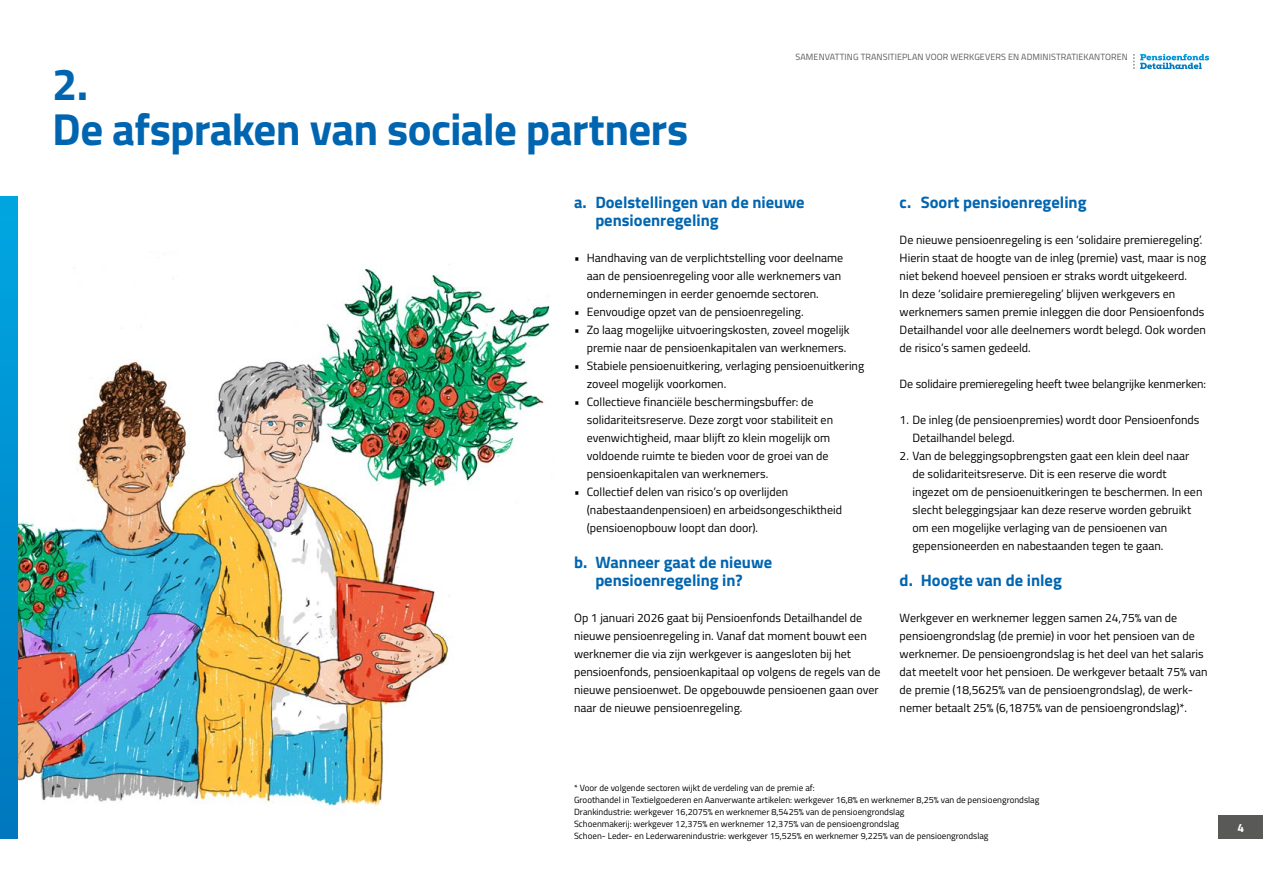
<style>
.page{position:relative;width:1263px;height:893px;background:#fff}
.page>*{position:absolute;margin:0;border:0;box-sizing:border-box;transform-origin:0 0}
.t1{font:700 45px/45px "Titillium";letter-spacing:-.02em;color:#0065b0}
.t2{font:700 16.5px/18px "Titillium";color:#0065b0}
.t3{font:12px/18px "Titillium";color:#000}
.t4{font:700 12px "Titillium";color:#fff}
.t5{font:9px/12px "Titillium";color:#000}
.t6{font:9px "Titillium";letter-spacing:.01em;color:#595958}
</style>
<div class="page">
<div style="left:1218px;top:815px;width:45px;height:24px;background:#595958"></div>
<svg style="left:1134px;top:54px;width:75px;height:15px"></svg>
<div style="left:0;top:197px;width:17px;height:642px;background:#00a5e0"></div>
<img style="left:17px;top:252px;width:534px;height:569px">
<div style="left:0;top:217px;width:17px;height:622px;background:linear-gradient(to bottom,#00a6e0,#0077be)"></div>
<h1 class="t1" style="left:52px;top:59px;width:637px">2.<br>De afspraken van sociale partners</h1>
<p class="t6" style="left:796px;top:50px;width:334px">SAMENVATTING TRANSITIEPLAN VOOR WERKGEVERS EN ADMINISTRATIEKANTOREN</p>
<h2 class="t2" style="left:595px;top:192px;width:211px;text-indent:-21px">a. Doelstellingen van de nieuwe pensioenregeling</h2>
<p class="t3" style="left:587px;top:248px;width:258px;text-indent:-13px">• Handhaving van de verplichtstelling voor deelname aan de pensioenregeling voor alle werknemers van ondernemingen in eerder genoemde sectoren.</p>
<p class="t3" style="left:574px;top:302px;width:231px">• Eenvoudige opzet van de pensioenregeling.</p>
<p class="t3" style="left:574px;top:320px;width:277px;text-align:right">• Zo laag mogelijke uitvoeringskosten, zoveel mogelijk premie naar de pensioenkapitalen van werknemers.</p>
<p class="t3" style="left:587px;top:356px;width:279px;text-indent:-13px">• Stabiele pensioenuitkering, verlaging pensioenuitkering zoveel mogelijk voorkomen.</p>
<p class="t3" style="left:587px;top:392px;width:248px;text-indent:-13px">• Collectieve financiële beschermingsbuffer: de solidariteitsreserve. Deze zorgt voor stabiliteit en evenwichtigheid, maar blijft zo klein mogelijk om voldoende ruimte te bieden voor de groei van de pensioenkapitalen van werknemers.</p>
<p class="t3" style="left:587px;top:482px;width:257px;text-indent:-13px">• Collectief delen van risico’s op overlijden (nabestaandenpensioen) en arbeidsongeschiktheid (pensioenopbouw loopt dan door).</p>
<h2 class="t2" style="left:574px;top:552px;width:200px;text-align:center">b. Wanneer gaat de nieuwe pensioenregeling in?</h2>
<p class="t3" style="left:574px;top:608px;width:308px">Op 1 januari 2026 gaat bij Pensioenfonds Detailhandel de nieuwe pensioenregeling in. Vanaf dat moment bouwt een werknemer die via zijn werkgever is aangesloten bij het pensioenfonds, pensioenkapitaal op volgens de regels van de nieuwe pensioenwet. De opgebouwde pensioenen gaan over naar de nieuwe pensioenregeling.</p>
<h2 class="t2" style="left:900px;top:192px;width:188px">c. Soort pensioenregeling</h2>
<p class="t3" style="left:900px;top:230px;width:308px">De nieuwe pensioenregeling is een ‘solidaire premieregeling’.<br>Hierin staat de hoogte van de inleg (premie) vast, maar is nog niet bekend hoeveel pensioen er straks wordt uitgekeerd.<br>In deze ‘solidaire premieregeling’ blijven werkgevers en werknemers samen premie inleggen die door Pensioenfonds Detailhandel voor alle deelnemers wordt belegd. Ook worden de risico’s samen gedeeld.</p>
<p class="t3" style="left:900px;top:374px;width:308px">De solidaire premieregeling heeft twee belangrijke kenmerken:</p>
<p class="t3" style="left:912px;top:410px;width:289px;text-indent:-13px">1. De inleg (de pensioenpremies) wordt door Pensioenfonds<br>Detailhandel belegd.</p>
<p class="t3" style="left:912px;top:446px;width:292px;text-indent:-13px">2. Van de beleggingsopbrengsten gaat een klein deel naar de solidariteitsreserve. Dit is een reserve die wordt ingezet om de pensioenuitkeringen te beschermen. In een slecht beleggingsjaar kan deze reserve worden gebruikt om een mogelijke verlaging van de pensioenen van gepensioneerden en nabestaanden tegen te gaan.</p>
<h2 class="t2" style="left:900px;top:570px;width:164px">d. Hoogte van de inleg</h2>
<p class="t3" style="left:900px;top:608px;width:309px">Werkgever en werknemer leggen samen 24,75% van de pensioengrondslag (de premie) in voor het pensioen van de werknemer. De pensioengrondslag is het deel van het salaris dat meetelt voor het pensioen. De werkgever betaalt 75% van de premie (18,5625% van de pensioengrondslag), de werk&shy;nemer betaalt 25% (6,1875% van de pensioengrondslag)*.</p>
<p class="t5" style="left:574px;top:782px;width:467px">* Voor de volgende sectoren wijkt de verdeling van de premie af:<br>Groothandel in Textielgoederen en Aanverwante artikelen: werkgever 16,8% en werknemer 8,25% van de pensioengrondslag Drankindustrie: werkgever 16,2075% en werknemer 8,5425% van de pensioengrondslag<br>Schoenmakerij: werkgever 12,375% en werknemer 12,375% van de pensioengrondslag<br>Schoen- Leder- en Lederwarenindustrie: werkgever 15,525% en werknemer 9,225% van de pensioengrondslag</p>
<p class="t4" style="left:1237px;top:818px;width:8px">4</p>
</div>
